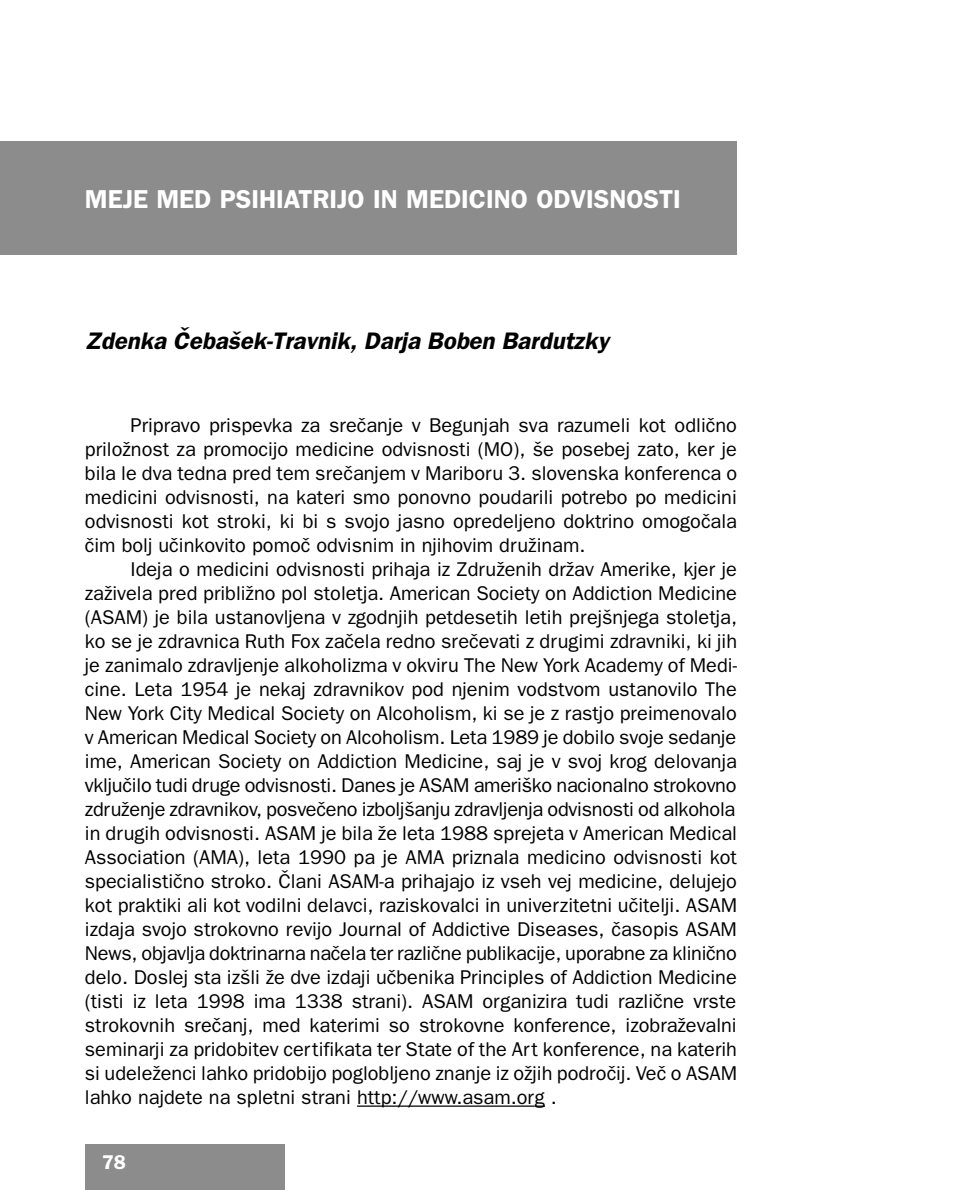
<style>
.page{position:relative;width:964px;height:1190px;background:#fff}
.page>*{position:absolute;margin:0;border:0;box-sizing:border-box;transform-origin:0 0}
.t1{font:600 26px "SS Franklin Gothic";color:#fff}
.t2{font:italic 600 24px "SS Franklin Gothic";color:#000}
.t3{font:20px "SS Franklin Gothic";color:#000}
.t4{font:600 20px "SS Franklin Gothic";color:#fff}
</style>
<div class="page">
<div style="left:85px;top:1145px;width:200px;height:45px;background:#8c8c8c"></div>
<div style="left:0;top:141px;width:737px;height:113px;background:#8c8c8c"></div>
<hr style="left:357px;top:1106px;width:100px;height:1px;background:#000">
<hr style="left:456px;top:1106px;width:79px;height:1px;background:#000">
<p class="t1" style="left:85px;top:190px;width:598px">MEJE MED PSIHIATRIJO IN MEDICINO ODVISNOSTI</p>
<p class="t2" style="left:85px;top:333px;width:530px">Zdenka ^eba{ek-Travnik, Darja Boben Bardutzky</p>
<p class="t3" style="left:131px;top:418px;width:608px">Pripravo prispevka za sre~anje v Begunjah sva razumeli kot odli~no</p>
<p class="t3" style="left:85px;top:442px;width:654px">prilo‘nost za promocijo medicine odvisnosti (MO), {e posebej zato, ker je</p>
<p class="t3" style="left:85px;top:466px;width:654px">bila le dva tedna pred tem sre~anjem v Mariboru 3. slovenska konferenca o</p>
<p class="t3" style="left:85px;top:490px;width:653px">medicini odvisnosti, na kateri smo ponovno poudarili potrebo po medicini</p>
<p class="t3" style="left:85px;top:514px;width:654px">odvisnosti kot stroki, ki bi s svojo jasno opredeljeno doktrino omogo~ala</p>
<p class="t3" style="left:85px;top:538px;width:502px">~im bolj u~inkovito pomo~ odvisnim in njihovim dru‘inam.</p>
<p class="t3" style="left:131px;top:562px;width:608px">Ideja o medicini odvisnosti prihaja iz Zdru‘enih dr‘av Amerike, kjer je</p>
<p class="t3" style="left:85px;top:586px;width:654px">za‘ivela pred pribli‘no pol stoletja. American Society on Addiction Medicine</p>
<p class="t3" style="left:85px;top:610px;width:654px">(ASAM) je bila ustanovljena v zgodnjih petdesetih letih prej{njega stoletja,</p>
<p class="t3" style="left:85px;top:634px;width:654px">ko se je zdravnica Ruth Fox za~ela redno sre~evati z drugimi zdravniki, ki jih</p>
<p class="t3" style="left:85px;top:658px;width:654px">je zanimalo zdravljenje alkoholizma v okviru The New York Academy of Medi-</p>
<p class="t3" style="left:85px;top:682px;width:654px">cine. Leta 1954 je nekaj zdravnikov pod njenim vodstvom ustanovilo The</p>
<p class="t3" style="left:85px;top:706px;width:653px">New York City Medical Society on Alcoholism, ki se je z rastjo preimenovalo</p>
<p class="t3" style="left:85px;top:730px;width:653px">v American Medical Society on Alcoholism. Leta 1989 je dobilo svoje sedanje</p>
<p class="t3" style="left:85px;top:754px;width:654px">ime, American Society on Addiction Medicine, saj je v svoj krog delovanja</p>
<p class="t3" style="left:85px;top:778px;width:653px">vklju~ilo tudi druge odvisnosti. Danes je ASAM ameri{ko nacionalno strokovno</p>
<p class="t3" style="left:85px;top:802px;width:652px">zdru‘enje zdravnikov, posve~eno izbolj{anju zdravljenja odvisnosti od alkohola</p>
<p class="t3" style="left:85px;top:826px;width:654px">in drugih odvisnosti. ASAM je bila ‘e leta 1988 sprejeta v American Medical</p>
<p class="t3" style="left:85px;top:850px;width:654px">Association (AMA), leta 1990 pa je AMA priznala medicino odvisnosti kot</p>
<p class="t3" style="left:85px;top:874px;width:654px">specialisti~no stroko. ^lani ASAM-a prihajajo iz vseh vej medicine, delujejo</p>
<p class="t3" style="left:85px;top:898px;width:654px">kot praktiki ali kot vodilni delavci, raziskovalci in univerzitetni u~itelji. ASAM</p>
<p class="t3" style="left:85px;top:922px;width:654px">izdaja svojo strokovno revijo Journal of Addictive Diseases, ~asopis ASAM</p>
<p class="t3" style="left:85px;top:946px;width:654px">News, objavlja doktrinarna na~ela ter razli~ne publikacije, uporabne za klini~no</p>
<p class="t3" style="left:85px;top:970px;width:653px">delo. Doslej sta iz{li ‘e dve izdaji u~benika Principles of Addiction Medicine</p>
<p class="t3" style="left:85px;top:994px;width:653px">(tisti iz leta 1998 ima 1338 strani). ASAM organizira tudi razli~ne vrste</p>
<p class="t3" style="left:85px;top:1018px;width:653px">strokovnih sre~anj, med katerimi so strokovne konference, izobra‘evalni</p>
<p class="t3" style="left:85px;top:1042px;width:654px">seminarji za pridobitev certifikata ter State of the Art konference, na katerih</p>
<p class="t3" style="left:85px;top:1066px;width:654px">si udele‘enci lahko pridobijo poglobljeno znanje iz o‘jih podro~ij. Ve~ o ASAM</p>
<p class="t3" style="left:85px;top:1090px;width:473px">lahko najdete na spletni strani http://www.asam.org .</p>
<p class="t4" style="left:102px;top:1155px;width:25px">78</p>
</div>
